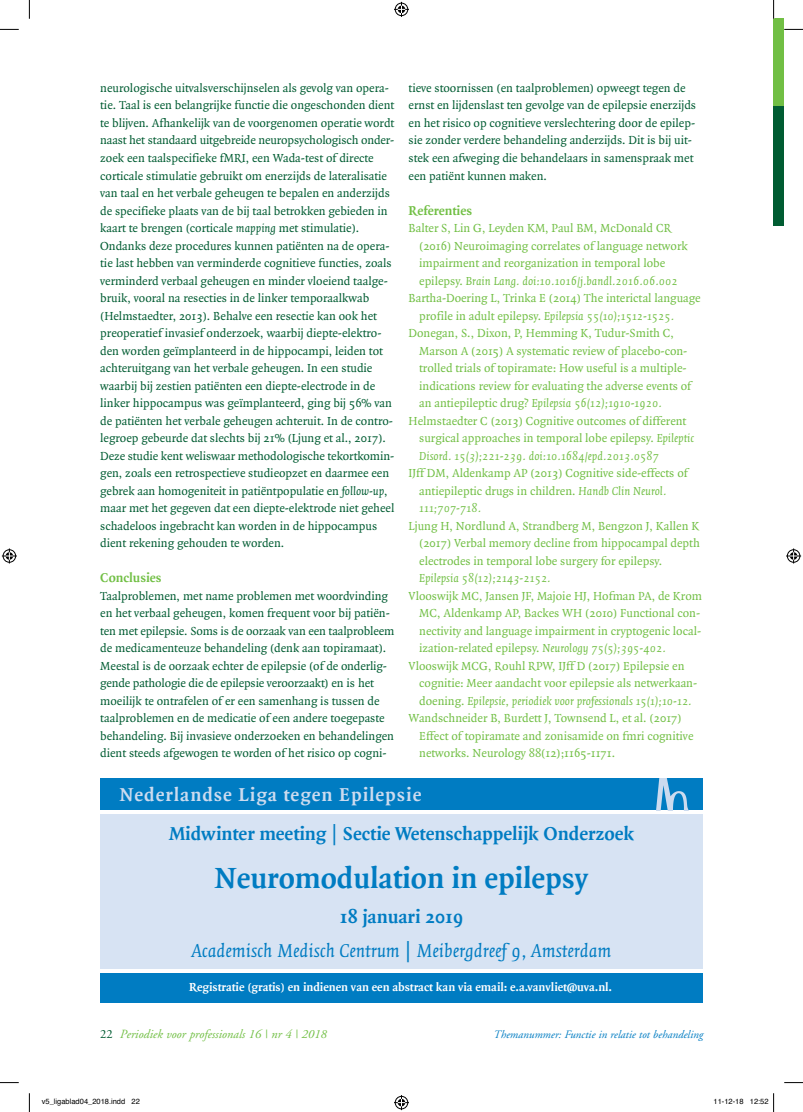
<style>
.page{position:relative;width:803px;height:1112px;background:#fff}
.page>*{position:absolute;margin:0;border:0;box-sizing:border-box;transform-origin:0 0}
.t1{font:700 31.25px "Quadraat";color:#007cc2}
.t2{font:700 20px/39.5px "Quadraat";color:#007cc2}
.t3{font:italic 20px "Quadraat";color:#007cc2}
.t4{font:700 13.75px "Quadraat";color:#71bf44}
.t5{font:12.5px/17.5px "Quadraat";color:#005c32}
.t6{font:12.5px/17.5px "Quadraat";color:#71bf44}
.t7{font:italic 12.5px "Quadraat";color:#71bf44}
.t8{font:700 12.5px "Quadraat";color:#fff}
.t9{font:italic 12.5px "Adobe Garamond";color:#71bf44}
.t10{font:italic 11.25px "Adobe Garamond";color:#007cc2}
.t11{font:7.5px "Helvetica";color:#000}
.s1{font-style:italic}
.s2{color:#ccdbef}
.s3{font-weight:400}
.s4{font-style:normal}
.s5{font-style:normal;color:#005c32}
</style>
<div class="page">
<div style="left:773px;top:19px;width:11px;height:157px;background:#71bf44"></div>
<div style="left:773px;top:106px;width:11px;height:120px;background:#005c32"></div>
<div style="left:100px;top:778px;width:603px;height:31px;background:#007cc2"></div>
<img style="left:656px;top:778px;width:32px;height:31px">
<div style="left:100px;top:973px;width:603px;height:29px;background:#007cc2"></div>
<div style="left:100px;top:814px;width:603px;height:154px;background:#d7e3f3"></div>
<svg style="left:0;top:29px;width:19px;height:1px"></svg>
<svg style="left:784px;top:29px;width:19px;height:1px"></svg>
<svg style="left:0;top:1082px;width:19px;height:1px"></svg>
<svg style="left:784px;top:1082px;width:19px;height:1px"></svg>
<svg style="left:29px;top:0;width:1px;height:19px"></svg>
<svg style="left:29px;top:1093px;width:1px;height:18px"></svg>
<svg style="left:773px;top:0;width:1px;height:19px"></svg>
<svg style="left:394px;top:2px;width:15px;height:15px"></svg>
<svg style="left:394px;top:1095px;width:15px;height:14px"></svg>
<svg style="left:2px;top:548px;width:15px;height:15px"></svg>
<svg style="left:786px;top:548px;width:15px;height:15px"></svg>
<svg style="left:773px;top:1093px;width:1px;height:18px"></svg>
<p class="t5" style="left:100px;top:80px;width:296px">neurologische uitvalsverschijnselen als gevolg van opera&shy;tie. Taal is een belangrijke functie die ongeschonden dient te blijven. Afhankelijk van de voorgenomen operatie wordt naast het standaard uitgebreide neuropsychologisch onder&shy;zoek een taalspecifieke fMRI, een Wada-test of directe corticale stimulatie gebruikt om enerzijds de lateralisatie van taal en het verbale geheugen te bepalen en anderzijds de specifieke plaats van de bij taal betrokken gebieden in kaart te brengen (corticale <span class="s1">mapping</span> met stimulatie).<br>Ondanks deze procedures kunnen patiënten na de opera&shy;tie last hebben van verminderde cognitieve functies, zoals verminderd verbaal geheugen en minder vloeiend taalge&shy;bruik, vooral na resecties in de linker temporaalkwab (Helmstaedter, 2013). Behalve een resectie kan ook het preoperatief invasief onderzoek, waarbij diepte-elektro&shy;den worden geïmplanteerd in de hippocampi, leiden tot achteruitgang van het verbale geheugen. In een studie waarbij bij zestien patiënten een diepte-electrode in de linker hippocampus was geïmplanteerd, ging bij 56% van de patiënten het verbale geheugen achteruit. In de contro&shy;legroep gebeurde dat slechts bij 21% (Ljung et al., 2017).<br>Deze studie kent weliswaar methodologische tekortkomin&shy;gen, zoals een retrospectieve studieopzet en daarmee een gebrek aan homogeniteit in patiëntpopulatie en <span class="s1">follow-up</span>, maar met het gegeven dat een diepte-elektrode niet geheel schadeloos ingebracht kan worden in de hippocampus dient rekening gehouden te worden.</p>
<p class="t4" style="left:100px;top:570px;width:63px">Conclusies</p>
<p class="t5" style="left:100px;top:587px;width:296px">Taalproblemen, met name problemen met woordvinding en het verbaal geheugen, komen frequent voor bij patiën&shy;ten met epilepsie. Soms is de oorzaak van een taalprobleem de medicamenteuze behandeling (denk aan topiramaat).<br>Meestal is de oorzaak echter de epilepsie (of de onderlig&shy;gende pathologie die de epilepsie veroorzaakt) en is het moeilijk te ontrafelen of er een samenhang is tussen de taalproblemen en de medicatie of een andere toegepaste behandeling. Bij invasieve onderzoeken en behandelingen dient steeds afgewogen te worden of het risico op cogni-</p>
<h2 class="t2" style="left:169px;top:775px;width:467px;text-indent:-49px"><span class="s2">Nederlandse Liga tegen Epilepsie<br></span>Midwinter meeting <span class="s3">|</span> Sectie Wetenschappelijk Onderzoek</h2>
<h1 class="t1" style="left:215px;top:861px;width:375px">Neuromodulation in epilepsy</h1>
<h2 class="t2" style="left:340px;top:897px;width:125px">18 januari 2019</h2>
<h2 class="t3" style="left:191px;top:939px;width:422px">Academisch Medisch Centrum | Meibergdreef 9, Amsterdam</h2>
<p class="t8" style="left:189px;top:980px;width:424px">Registratie (gratis) en indienen van een abstract kan via email: e.a.vanvliet@uva.nl.</p>
<p class="t5" style="left:409px;top:80px;width:289px">tieve stoornissen (en taalproblemen) opweegt tegen de ernst en lijdenslast ten gevolge van de epilepsie enerzijds en het risico op cognitieve verslechtering door de epilep&shy;sie zonder verdere behandeling anderzijds. Dit is bij uit&shy;stek een afweging die behandelaars in samenspraak met een patiënt kunnen maken.</p>
<p class="t4" style="left:409px;top:203px;width:65px">Referenties</p>
<p class="t6" style="left:409px;top:220px;width:264px">Balter S, Lin G, Leyden KM, Paul BM, McDonald CR</p>
<p class="t6" style="left:419px;top:237px;width:270px">(2016) Neuroimaging correlates of language network</p>
<p class="t6" style="left:419px;top:255px;width:247px">impairment and reorganization in temporal lobe</p>
<p class="t7" style="left:419px;top:274px;width:260px"><span class="s4">epilepsy.</span> Brain Lang. doi:10.1016/j.bandl.2016.06.002</p>
<p class="t6" style="left:409px;top:290px;width:294px">Bartha-Doering L, Trinka E (2014) The interictal language</p>
<p class="t7" style="left:419px;top:309px;width:257px"><span class="s4">profile in adult epilepsy.</span> Epilepsia 55(10);1512-1525.</p>
<p class="t6" style="left:409px;top:325px;width:267px">Donegan, S., Dixon, P, Hemming K, Tudur-Smith C,</p>
<p class="t6" style="left:419px;top:342px;width:270px">Marson A (2015) A systematic review of placebo-con-</p>
<p class="t6" style="left:419px;top:360px;width:269px">trolled trials of topiramate: How useful is a multiple-</p>
<p class="t6" style="left:419px;top:377px;width:273px">indications review for evaluating the adverse events of</p>
<p class="t7" style="left:419px;top:396px;width:244px"><span class="s4">an antiepileptic drug?</span> Epilepsia 56(12);1910-1920.</p>
<p class="t6" style="left:409px;top:412px;width:279px">Helmstaedter C (2013) Cognitive outcomes of different</p>
<p class="t6" style="left:419px;top:430px;width:276px">surgical approaches in temporal lobe epilepsy. <span class="s1">Epileptic</span></p>
<p class="t7" style="left:419px;top:449px;width:241px">Disord. 15(3);221-239. doi:10.1684/epd.2013.0587</p>
<p class="t6" style="left:419px;top:465px;width:270px;text-indent:-11px">IJff DM, Aldenkamp AP (2013) Cognitive side-effects of antiepileptic drugs in children. <span class="s1">Handb Clin Neurol.<br>111;707-718.</span></p>
<p class="t6" style="left:419px;top:517px;width:282px;text-align:justify;text-indent:-11px">Ljung H, Nordlund A, Strandberg M, Bengzon J, Kallen K (2017) Verbal memory decline from hippocampal depth electrodes in temporal lobe surgery for epilepsy.</p>
<p class="t7" style="left:419px;top:571px;width:133px">Epilepsia 58(12);2143-2152.</p>
<p class="t6" style="left:409px;top:587px;width:295px">Vlooswijk MC, Jansen JF, Majoie HJ, Hofman PA, de Krom</p>
<p class="t6" style="left:419px;top:605px;width:282px">MC, Aldenkamp AP, Backes WH (2010) Functional con-</p>
<p class="t6" style="left:419px;top:622px;width:283px">nectivity and language impairment in cryptogenic local-</p>
<p class="t6" style="left:419px;top:640px;width:248px">ization-related epilepsy. <span class="s1">Neurology 75(5);395-402.</span></p>
<p class="t6" style="left:409px;top:657px;width:277px">Vlooswijk MCG, Rouhl RPW, IJff D (2017) Epilepsie en</p>
<p class="t6" style="left:419px;top:675px;width:280px">cognitie: Meer aandacht voor epilepsie als netwerkaan-</p>
<p class="t7" style="left:419px;top:694px;width:274px"><span class="s4">doening.</span> Epilepsie, periodiek voor professionals 15(1);10-12.</p>
<p class="t6" style="left:409px;top:710px;width:275px">Wandschneider B, Burdett J, Townsend L, et al. (2017)</p>
<p class="t6" style="left:419px;top:727px;width:276px">Effect of topiramate and zonisamide on fmri cognitive</p>
<p class="t6" style="left:419px;top:745px;width:198px">networks. Neurology 88(12);1165-1171.</p>
<p class="t9" style="left:100px;top:1026px;width:227px"><span class="s5">22</span> Periodiek voor professionals 16 | nr 4 | 2018</p>
<p class="t10" style="left:493px;top:1027px;width:211px">Themanummer: Functie in relatie tot behandeling</p>
<p class="t11" style="left:42px;top:1095px;width:99px">v5_ligablad04_2018.indd 22</p>
<p class="t11" style="left:713px;top:1095px;width:57px">11-12-18 12:52</p>
</div>
